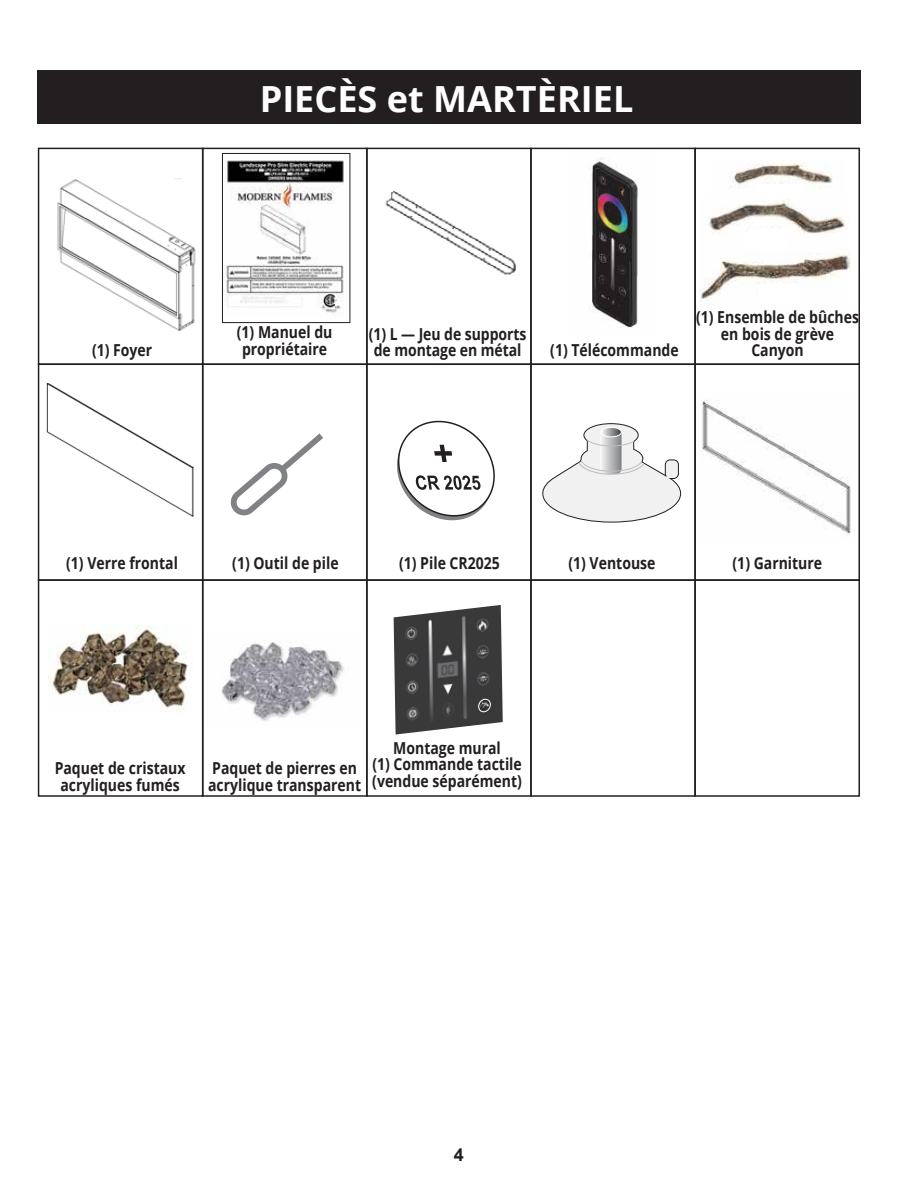
<style>
.page{position:relative;width:918px;height:1188px;background:#fff}
.page>*{position:absolute;margin:0;border:0;box-sizing:border-box;transform-origin:0 0}
.t1{font:700 36px "Open Sans";color:#fff}
.t2{font:700 18px "Arial";color:#231f20}
.t3{font:700 16.5px/16.5px "Open Sans";color:#231f20;text-align:center;scale:.85 1}
</style>
<div class="page">
<img style="left:224px;top:160px;width:120px;height:153px">
<img style="left:37px;top:377px;width:157px;height:150px">
<img style="left:385px;top:191px;width:131px;height:84px">
<img style="left:702px;top:400px;width:149px;height:134px">
<div style="left:37px;top:70px;width:824px;height:54px;background:#231f20"></div>
<div style="left:222px;top:153px;width:128px;height:170px;border:1px solid #231f20"></div>
<div style="left:38px;top:148px;width:165px;height:217px;border:2px solid #231f20"></div>
<div style="left:202px;top:148px;width:166px;height:217px;border:2px solid #231f20"></div>
<div style="left:366px;top:148px;width:166px;height:217px;border:2px solid #231f20"></div>
<div style="left:530px;top:148px;width:166px;height:217px;border:2px solid #231f20"></div>
<div style="left:694px;top:148px;width:166px;height:217px;border:2px solid #231f20"></div>
<div style="left:38px;top:364px;width:165px;height:217px;border:2px solid #231f20"></div>
<div style="left:202px;top:364px;width:166px;height:217px;border:2px solid #231f20"></div>
<div style="left:366px;top:364px;width:166px;height:217px;border:2px solid #231f20"></div>
<div style="left:530px;top:364px;width:166px;height:217px;border:2px solid #231f20"></div>
<div style="left:694px;top:364px;width:166px;height:217px;border:2px solid #231f20"></div>
<div style="left:38px;top:579px;width:165px;height:218px;border:2px solid #231f20"></div>
<div style="left:202px;top:579px;width:166px;height:218px;border:2px solid #231f20"></div>
<div style="left:366px;top:579px;width:166px;height:218px;border:2px solid #231f20"></div>
<div style="left:530px;top:579px;width:166px;height:218px;border:2px solid #231f20"></div>
<div style="left:694px;top:579px;width:166px;height:218px;border:2px solid #231f20"></div>
<img style="left:57px;top:179px;width:139px;height:153px">
<img style="left:591px;top:158px;width:47px;height:170px">
<img style="left:48px;top:625px;width:144px;height:87px">
<svg style="left:397px;top:420px;width:98px;height:100px"></svg>
<svg style="left:230px;top:433px;width:93px;height:83px"></svg>
<img style="left:221px;top:642px;width:123px;height:80px">
<img style="left:731px;top:163px;width:102px;height:24px">
<img style="left:708px;top:199px;width:139px;height:35px">
<img style="left:700px;top:253px;width:151px;height:51px">
<div style="left:760px;top:184px;width:37px;height:15px;background:#fff"></div>
<div style="left:745px;top:229px;width:43px;height:19px;background:#fff;border-radius:7px"></div>
<div style="left:758px;top:283px;width:42px;height:20px;background:#fff;border-radius:7px"></div>
<svg style="left:542px;top:423px;width:139px;height:100px"></svg>
<img style="left:394px;top:605px;width:109px;height:130px">
<svg style="left:478px;top:698px;width:13px;height:15px"></svg>
<h1 class="t1" style="left:260px;top:73px;width:375px">PIECÈS et MARTÈRIEL</h1>
<p class="t3" style="left:237px;top:324px;width:114px">(1) Manuel du propriétaire</p>
<p class="t3" style="left:369px;top:325px;width:187px;text-align:left">(1) L — Jeu de supports de montage en métal</p>
<p class="t3" style="left:92px;top:341px;width:72px">(1) Foyer</p>
<p class="t3" style="left:550px;top:341px;width:153px">(1) Télécommande</p>
<p class="t3" style="left:696px;top:308px;width:193px">(1) Ensemble de bûches en bois de grève<br>Canyon</p>
<p class="t3" style="left:66px;top:555px;width:133px">(1) Verre frontal</p>
<p class="t3" style="left:232px;top:555px;width:127px">(1) Outil de pile</p>
<p class="t3" style="left:399px;top:555px;width:120px">(1) Pile CR2025</p>
<p class="t3" style="left:568px;top:555px;width:104px">(1) Ventouse</p>
<p class="t3" style="left:733px;top:555px;width:107px">(1) Garniture</p>
<p class="t3" style="left:55px;top:760px;width:156px">Paquet de cristaux acryliques fumés</p>
<p class="t3" style="left:208px;top:760px;width:182px;text-align:left">Paquet de pierres en acrylique transparent</p>
<p class="t3" style="left:372px;top:739px;width:178px">Montage mural<br>(1) Commande tactile (vendue séparément)</p>
<p class="t2" style="left:454px;top:1143px;width:12px">4</p>
</div>
